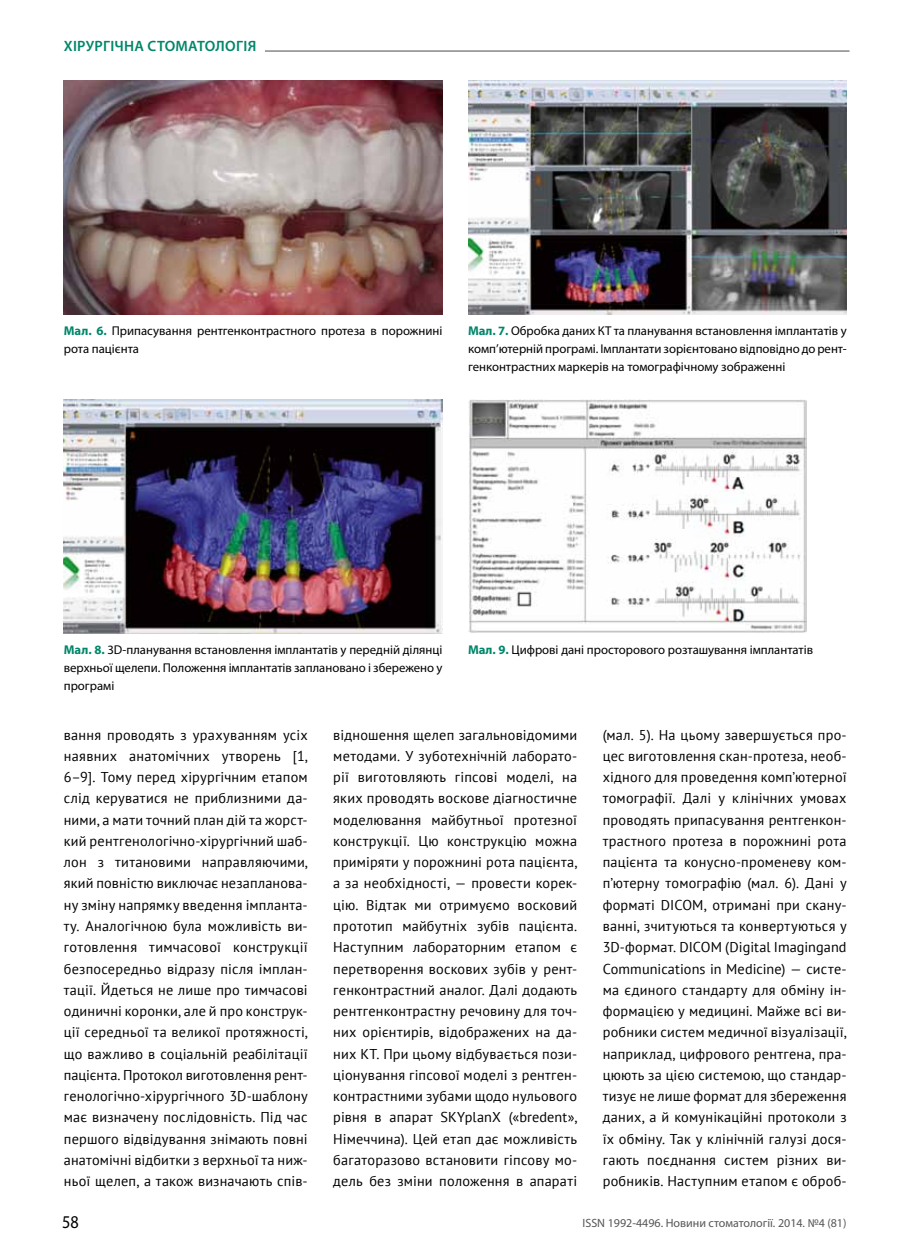
<style>
.page{position:relative;width:902px;height:1259px;background:#fff}
.page>*{position:absolute;margin:0;border:0;box-sizing:border-box;transform-origin:0 0}
.t1{font:18px "Myriad Pro";color:#000;scale:.9 1}
.t2{font:600 15px "Myriad Pro";letter-spacing:.02em;color:#008669}
.t3{font:14.25px/21.3px "PT Sans";letter-spacing:.015em;color:#000;text-align:justify}
.t4{font:12.75px/18px "Myriad Pro";color:#000;text-align:justify}
.t5{font:12px "Myriad Pro";color:#565656}
.s1{font-weight:700;color:#008669}
</style>
<div class="page">
<hr style="left:136px;top:50px;width:713px;height:2px;background:#878786">
<div style="left:64px;top:40px;width:201px;height:20px;background:#fff"></div>
<img style="left:64px;top:80px;width:378px;height:234px">
<img style="left:468px;top:80px;width:378px;height:234px">
<img style="left:64px;top:399px;width:378px;height:234px">
<img style="left:468px;top:399px;width:338px;height:234px">
<p class="t2" style="left:64px;top:36px;width:194px">хірургічна стоматологія</p>
<p class="t4" style="left:64px;top:322px;width:380px"><span class="s1">Мал. 6.</span> Припасування рентгенконтрастного протеза в порожнині рота пацієнта</p>
<p class="t4" style="left:468px;top:322px;width:380px"><span class="s1">Мал. 7.</span> Обробка даних КТ та планування встановлення імплантатів у комп’ютерній програмі. Імплантати зорієнтовано відповідно до рент&shy;генконтрастних маркерів на томографічному зображенні</p>
<p class="t4" style="left:64px;top:640px;width:380px"><span class="s1">Мал. 8.</span> 3D-планування встановлення імплантатів у передній ділянці верхньої щелепи. Положення імплантатів заплановано і збережено у програмі</p>
<p class="t4" style="left:468px;top:640px;width:346px"><span class="s1">Мал. 9.</span> Цифрові дані просторового розташування імплантатів</p>
<p class="t3" style="left:333px;top:723px;width:245px">відношення щелеп загальновідомими методами. У зуботехнічній лаборато&shy;рії виготовляють гіпсові моделі, на яких проводять воскове діагностичне моделювання майбутньої протезної конструкції. Цю конструкцію можна приміряти у порожнині рота пацієнта, а за необхідності, — провести корек&shy;цію. Відтак ми отримуємо восковий прототип майбутніх зубів пацієнта.<br>Наступним лабораторним етапом є перетворення воскових зубів у рент&shy;генконтрастний аналог. Далі додають рентгенконтрастну речовину для точ&shy;них орієнтирів, відображених на да&shy;них КТ. При цьому відбувається пози&shy;ціонування гіпсової моделі з рентген&shy;контрастними зубами щодо нульового рівня в апарат SKYplanX («bredent», Німеччина). Цей етап дає можливість багаторазово встановити гіпсову мо&shy;дель без зміни положення в апараті</p>
<p class="t3" style="left:602px;top:723px;width:245px">(мал. 5). На цьому завершується про&shy;цес виготовлення скан-протеза, необ&shy;хідного для проведення комп’ютерної томографії. Далі у клінічних умовах проводять припасування рентгенкон&shy;трастного протеза в порожнині рота пацієнта та конусно-променеву ком&shy;п’ютерну томографію (мал. 6). Дані у форматі DICOM, отримані при скану&shy;ванні, зчитуються та конвертуються у 3D-формат. DICOM (Digital Imagingand Communications in Medicine) — систе&shy;ма єдиного стандарту для обміну ін&shy;формацією у медицині. Майже всі ви&shy;робники систем медичної візуалізації, наприклад, цифрового рентгена, пра&shy;цюють за цією системою, що стандар&shy;тизує не лише формат для збереження даних, а й комунікаційні протоколи з їх обміну. Так у клінічній галузі дося&shy;гають поєднання систем різних ви&shy;робників. Наступним етапом є оброб-</p>
<p class="t3" style="left:64px;top:723px;width:245px">вання проводять з урахуванням усіх наявних анатомічних утворень [1, 6–9]. Тому перед хірургічним етапом слід керуватися не приблизними да&shy;ними, а мати точний план дій та жорст&shy;кий рентгенологічно-хірургічний шаб&shy;лон з титановими направляючими, який повністю виключає незапланова&shy;ну зміну напрямку введення імпланта&shy;ту. Аналогічною була можливість ви&shy;готовлення тимчасової конструкції безпосередньо відразу після імплан&shy;тації. Йдеться не лише про тимчасові одиничні коронки, але й про конструк&shy;ції середньої та великої протяжності, що важливо в соціальній реабілітації пацієнта. Протокол виготовлення рент&shy;генологічно-хірургічного 3D-шаблону має визначену послідовність. Під час першого відвідування знімають повні анатомічні відбитки з верхньої та ниж&shy;ньої щелеп, а також визначають спів-</p>
<p class="t1" style="left:62px;top:1211px;width:20px">58</p>
<p class="t5" style="left:582px;top:1215px;width:265px">ISSN 1992-4496. Новини стоматології. 2014. №4 (81)</p>
</div>
